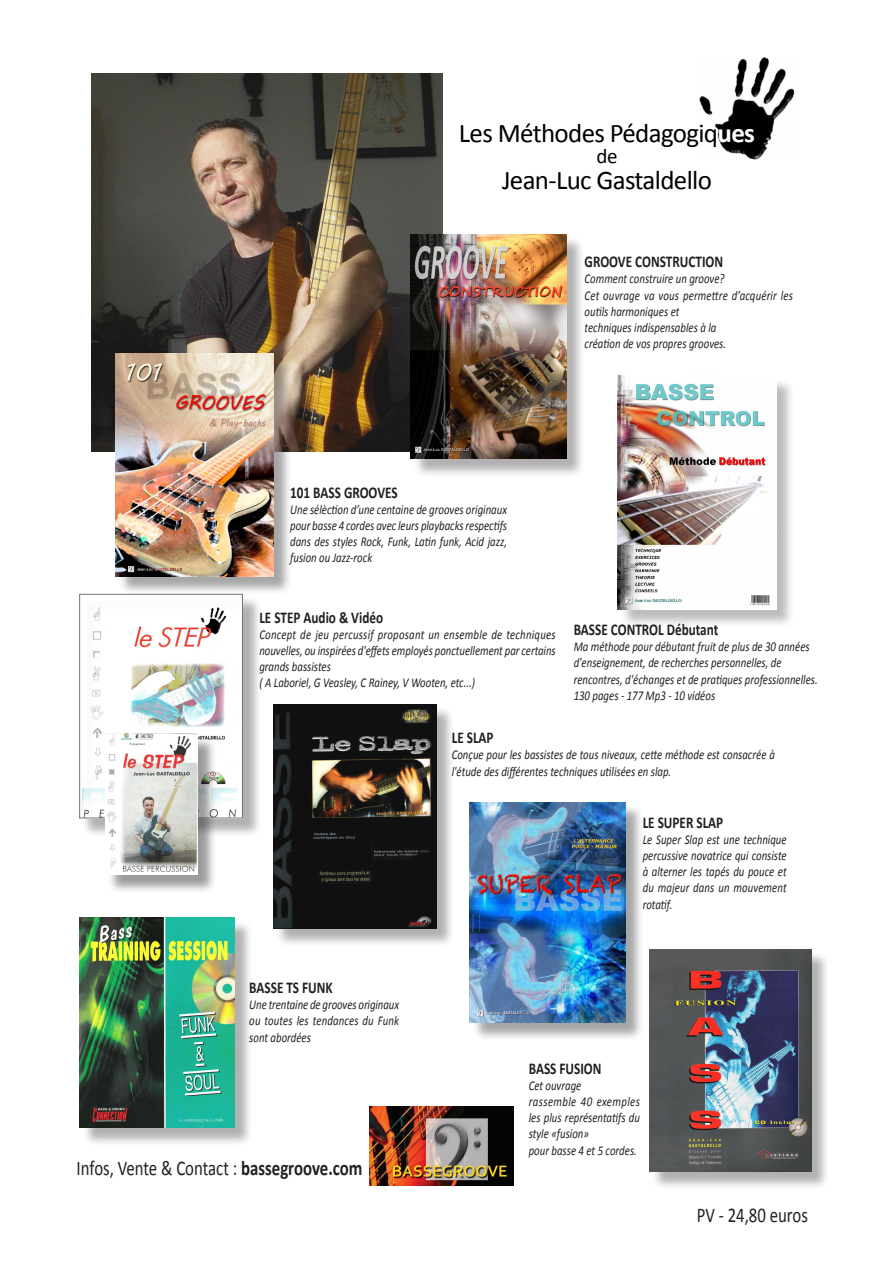
<style>
.page{position:relative;width:893px;height:1263px;background:#fff}
.page>*{position:absolute;margin:0;border:0;box-sizing:border-box;transform-origin:0 0}
.t1{font:27px "Calibri";letter-spacing:-.025em;color:#000}
.sous-titre_2{font:21px "Calibri";color:#231f20;scale:.8 1}
.t2{font:21px "Calibri";color:#000}
.sous-titre_2-2{font:700 16.5px "Calibri";color:#231f20;scale:.8 1}
.Texte{font:700 16.5px "Calibri";color:#231f20;scale:.8 1}
.sous-titre_2-3{font:italic 13.5px/16.2px "Calibri";color:#231f20;text-align:justify;scale:.8 1}
.Texte-2{font:italic 13.5px/16.2px "Calibri";color:#231f20;scale:.8 1}
.s1{font-weight:700;color:#fff}
.s2{font-weight:700}
</style>
<div class="page">
<div style="left:82px;top:596px;width:179px;height:241px;background:#231f20;opacity:.35"></div>
<img style="left:91px;top:73px;width:351px;height:379px">
<div style="left:82px;top:920px;width:171px;height:227px;background:#231f20;opacity:.35"></div>
<img style="left:80px;top:918px;width:155px;height:210px">
<div style="left:651px;top:951px;width:178px;height:239px;background:#231f20;opacity:.35"></div>
<img style="left:649px;top:949px;width:162px;height:223px">
<div style="left:413px;top:236px;width:172px;height:241px;background:#231f20;opacity:.35"></div>
<img style="left:411px;top:234px;width:155px;height:225px">
<img style="left:699px;top:57px;width:95px;height:102px">
<div style="left:275px;top:707px;width:180px;height:240px;background:#231f20;opacity:.35"></div>
<img style="left:273px;top:704px;width:163px;height:225px">
<img style="left:369px;top:1106px;width:144px;height:79px">
<div style="left:107px;top:736px;width:109px;height:157px;background:#231f20;opacity:.45"></div>
<img style="left:105px;top:733px;width:93px;height:142px">
<div style="left:118px;top:356px;width:174px;height:239px;background:#231f20;opacity:.4"></div>
<img style="left:116px;top:353px;width:157px;height:223px">
<div style="left:472px;top:804px;width:171px;height:237px;background:#231f20;opacity:.4"></div>
<img style="left:469px;top:802px;width:156px;height:220px">
<div style="left:620px;top:378px;width:175px;height:250px;background:#231f20;opacity:.3"></div>
<img style="left:618px;top:376px;width:158px;height:233px">
<p class="t1" style="left:459px;top:117px;width:298px">Les Méthodes Pédagogiq<span class="s1">ues</span></p>
<p class="t2" style="left:596px;top:143px;width:22px">de</p>
<p class="t1" style="left:502px;top:163px;width:211px">Jean-Luc Gastaldello</p>
<p class="sous-titre_2-2" style="left:585px;top:250px;width:175px">GROOVE CONSTRUCTION</p>
<p class="sous-titre_2-3" style="left:585px;top:270px;width:176px">Comment construire un groove?</p>
<p class="sous-titre_2-3" style="left:585px;top:286px;width:262px">Cet ouvrage va vous permettre d’acquérir les outils harmoniques et</p>
<p class="sous-titre_2-3" style="left:585px;top:319px;width:166px">techniques indispensables à la</p>
<p class="sous-titre_2-3" style="left:585px;top:335px;width:178px">création de vos propres grooves.</p>
<p class="sous-titre_2-2" style="left:290px;top:480px;width:136px">101 BASS GROOVES</p>
<p class="sous-titre_2-3" style="left:290px;top:501px;width:273px">Une sélèction d’une centaine de grooves originaux pour basse 4 cordes avec leurs playbacks respectifs dans des styles Rock, Funk, Latin funk, Acid jazz, fusion ou Jazz-rock</p>
<p class="Texte" style="left:259px;top:605px;width:156px">LE STEP Audio &amp; Vidéo</p>
<p class="Texte-2" style="left:259px;top:626px;width:372px;text-align:justify">Concept de jeu percussif proposant un ensemble de techniques nouvelles, ou inspirées d'effets employés ponctuellement par certains grands bassistes</p>
<p class="Texte-2" style="left:259px;top:674px;width:271px">( A Laboriel, G Veasley, C Rainey, V Wooten, etc...)</p>
<p class="sous-titre_2-2" style="left:574px;top:618px;width:182px">BASSE CONTROL Débutant</p>
<p class="sous-titre_2-3" style="left:574px;top:638px;width:307px;text-align:left">Ma méthode pour débutant fruit de plus de 30 années d'enseignement, de recherches personnelles, de rencontres, d'échanges et de pratiques professionnelles.</p>
<p class="Texte-2" style="left:574px;top:687px;width:178px">130 pages - 177 Mp3 - 10 vidéos</p>
<p class="sous-titre_2-2" style="left:452px;top:726px;width:54px">LE SLAP</p>
<p class="Texte-2" style="left:452px;top:746px;width:405px">Conçue pour les bassistes de tous niveaux, cette méthode est consacrée à l'étude des différentes techniques utilisées en slap.</p>
<p class="sous-titre_2-2" style="left:249px;top:976px;width:106px">BASSE TS FUNK</p>
<p class="sous-titre_2-3" style="left:249px;top:996px;width:189px">Une trentaine de grooves originaux ou toutes les tendances du Funk sont abordées</p>
<p class="sous-titre_2" style="left:77px;top:1155px;width:359px">Infos, Vente &amp; Contact : <span class="s2">bassegroove.com</span></p>
<p class="sous-titre_2-2" style="left:643px;top:810px;width:102px">LE SUPER SLAP</p>
<p class="sous-titre_2-3" style="left:643px;top:831px;width:182px">Le Super Slap est une technique percussive novatrice qui consiste à alterner les tapés du pouce et du majeur dans un mouvement rotatif.</p>
<p class="sous-titre_2-2" style="left:529px;top:1056px;width:93px">BASS FUSION</p>
<p class="sous-titre_2-3" style="left:529px;top:1076px;width:67px">Cet ouvrage</p>
<p class="sous-titre_2-3" style="left:529px;top:1093px;width:141px">rassemble 40 exemples les plus représentatifs du style «fusion»</p>
<p class="sous-titre_2-3" style="left:529px;top:1141px;width:137px">pour basse 4 et 5 cordes.</p>
<p class="sous-titre_2" style="left:697px;top:1202px;width:140px">PV - 24,80 euros</p>
</div>
